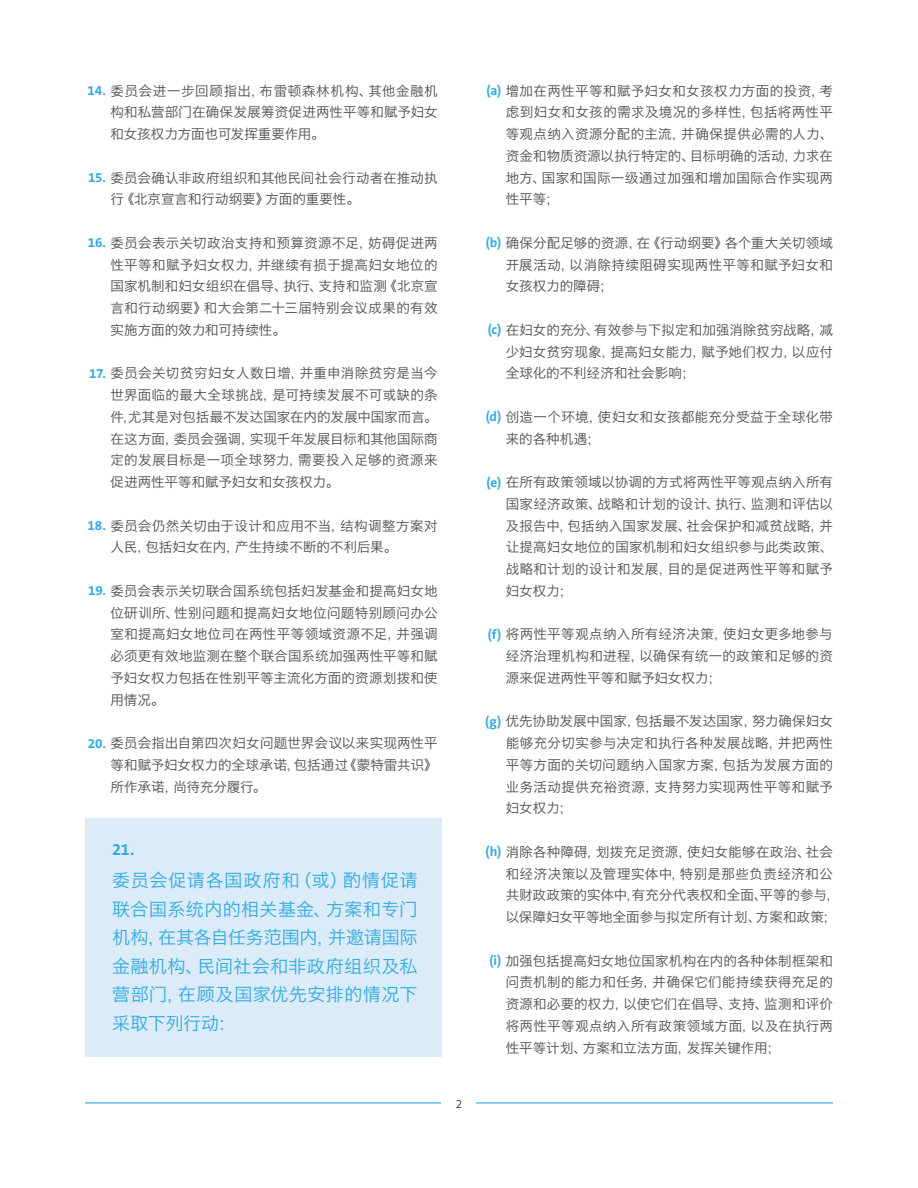
<style>
.page{position:relative;width:918px;height:1188px;background:#fff}
.page>*{position:absolute;margin:0;border:0;box-sizing:border-box;transform-origin:0 0}
.t1{font:18px/28.5px "Hiragino Sans GB W3";letter-spacing:.015em;color:#30aae1;text-align:justify}
.t2{font:700 16.5px "The Sans B W7";color:#30aae1}
.t3{font:13.5px/21.8px "Hiragino Sans GB W3";letter-spacing:.015em;color:#4b4c4d;text-align:justify}
.t4{font:300 12px "The Sans B W3";color:#231f20}
.s1{font-family:"The Sans B W7";font-weight:700;color:#30aae1}
</style>
<div class="page">
<hr style="left:85px;top:1103px;width:748px;height:1px;background:#0ca0dc">
<div style="left:442px;top:1099px;width:34px;height:24px;background:#fff"></div>
<div style="left:85px;top:818px;width:357px;height:238px;background:#dbecf8"></div>
<p class="t3" style="left:111px;top:79px;width:329px;text-indent:-23px"><span class="s1">14.</span> 委员会进一步回顾指出，布雷顿森林机构、其他金融机构和私营部门在确保发展筹资促进两性平等和赋予妇女和女孩权力方面也可发挥重要作用。</p>
<p class="t3" style="left:111px;top:166px;width:329px;text-indent:-23px"><span class="s1">15.</span> 委员会确认非政府组织和其他民间社会行动者在推动执行《北京宣言和行动纲要》方面的重要性。</p>
<p class="t3" style="left:111px;top:232px;width:329px;text-indent:-23px"><span class="s1">16.</span> 委员会表示关切政治支持和预算资源不足，妨碍促进两性平等和赋予妇女权力，并继续有损于提高妇女地位的国家机制和妇女组织在倡导、执行、支持和监测《北京宣言和行动纲要》和大会第二十三届特别会议成果的有效实施方面的效力和可持续性。</p>
<p class="t3" style="left:111px;top:362px;width:329px;text-indent:-21px"><span class="s1">17.</span> 委员会关切贫穷妇女人数日增，并重申消除贫穷是当今世界面临的最大全球挑战，是可持续发展不可或缺的条件，尤其是对包括最不发达国家在内的发展中国家而言。在这方面，委员会强调，实现千年发展目标和其他国际商定的发展目标是一项全球努力，需要投入足够的资源来促进两性平等和赋予妇女和女孩权力。</p>
<p class="t3" style="left:111px;top:514px;width:329px;text-indent:-23px"><span class="s1">18.</span> 委员会仍然关切由于设计和应用不当，结构调整方案对人民，包括妇女在内，产生持续不断的不利后果。</p>
<p class="t3" style="left:111px;top:580px;width:329px;text-indent:-22px"><span class="s1">19.</span> 委员会表示关切联合国系统包括妇发基金和提高妇女地位研训所、性别问题和提高妇女地位问题特别顾问办公室和提高妇女地位司在两性平等领域资源不足，并强调必须更有效地监测在整个联合国系统加强两性平等和赋予妇女权力包括在性别平等主流化方面的资源划拨和使用情况。</p>
<p class="t3" style="left:111px;top:732px;width:329px;text-indent:-23px"><span class="s1">20.</span> 委员会指出自第四次妇女问题世界会议以来实现两性平等和赋予妇女权力的全球承诺，包括通过《蒙特雷共识》所作承诺，尚待充分履行。</p>
<p class="t2" style="left:112px;top:839px;width:24px">21.</p>
<h1 class="t1" style="left:112px;top:866px;width:307px">委员会促请各国政府和（或）酌情促请联合国系统内的相关基金、方案和专门机构，在其各自任务范围内，并邀请国际金融机构、民间社会和非政府组织及私营部门，在顾及国家优先安排的情况下采取下列行动：</h1>
<p class="t4" style="left:456px;top:1096px;width:8px">2</p>
<p class="t3" style="left:506px;top:79px;width:329px;text-indent:-19px"><span class="s1">(a)</span> 增加在两性平等和赋予妇女和女孩权力方面的投资，考虑到妇女和女孩的需求及境况的多样性，包括将两性平等观点纳入资源分配的主流，并确保提供必需的人力、资金和物质资源以执行特定的、目标明确的活动，力求在地方、国家和国际一级通过加强和增加国际合作实现两性平等；</p>
<p class="t3" style="left:506px;top:232px;width:329px;text-indent:-20px"><span class="s1">(b)</span> 确保分配足够的资源，在《行动纲要》各个重大关切领域开展活动，以消除持续阻碍实现两性平等和赋予妇女和女孩权力的障碍；</p>
<p class="t3" style="left:506px;top:319px;width:329px;text-indent:-18px"><span class="s1">(c)</span> 在妇女的充分、有效参与下拟定和加强消除贫穷战略，减少妇女贫穷现象，提高妇女能力，赋予她们权力，以应付全球化的不利经济和社会影响；</p>
<p class="t3" style="left:506px;top:406px;width:329px;text-indent:-20px"><span class="s1">(d)</span> 创造一个环境，使妇女和女孩都能充分受益于全球化带来的各种机遇；</p>
<p class="t3" style="left:506px;top:471px;width:329px;text-indent:-19px"><span class="s1">(e)</span> 在所有政策领域以协调的方式将两性平等观点纳入所有国家经济政策、战略和计划的设计、执行、监测和评估以及报告中，包括纳入国家发展、社会保护和减贫战略，并让提高妇女地位的国家机制和妇女组织参与此类政策、战略和计划的设计和发展，目的是促进两性平等和赋予妇女权力；</p>
<p class="t3" style="left:506px;top:623px;width:329px;text-indent:-18px"><span class="s1">(f)</span> 将两性平等观点纳入所有经济决策，使妇女更多地参与经济治理机构和进程，以确保有统一的政策和足够的资源来促进两性平等和赋予妇女权力；</p>
<p class="t3" style="left:506px;top:710px;width:329px;text-indent:-20px"><span class="s1">(g)</span> 优先协助发展中国家，包括最不发达国家，努力确保妇女能够充分切实参与决定和执行各种发展战略，并把两性平等方面的关切问题纳入国家方案，包括为发展方面的业务活动提供充裕资源，支持努力实现两性平等和赋予妇女权力；</p>
<p class="t3" style="left:506px;top:841px;width:335px;text-align:left;text-indent:-20px"><span class="s1">(h)</span> 消除各种障碍，划拨充足资源，使妇女能够在政治、社会和经济决策以及管理实体中，特别是那些负责经济和公共财政政策的实体中，有充分代表权和全面、平等的参与，以保障妇女平等地全面参与拟定所有计划、方案和政策；</p>
<p class="t3" style="left:506px;top:950px;width:329px;text-indent:-16px"><span class="s1">(i)</span> 加强包括提高妇女地位国家机构在内的各种体制框架和问责机制的能力和任务，并确保它们能持续获得充足的资源和必要的权力，以使它们在倡导、支持、监测和评价将两性平等观点纳入所有政策领域方面，以及在执行两性平等计划、方案和立法方面，发挥关键作用；</p>
</div>
